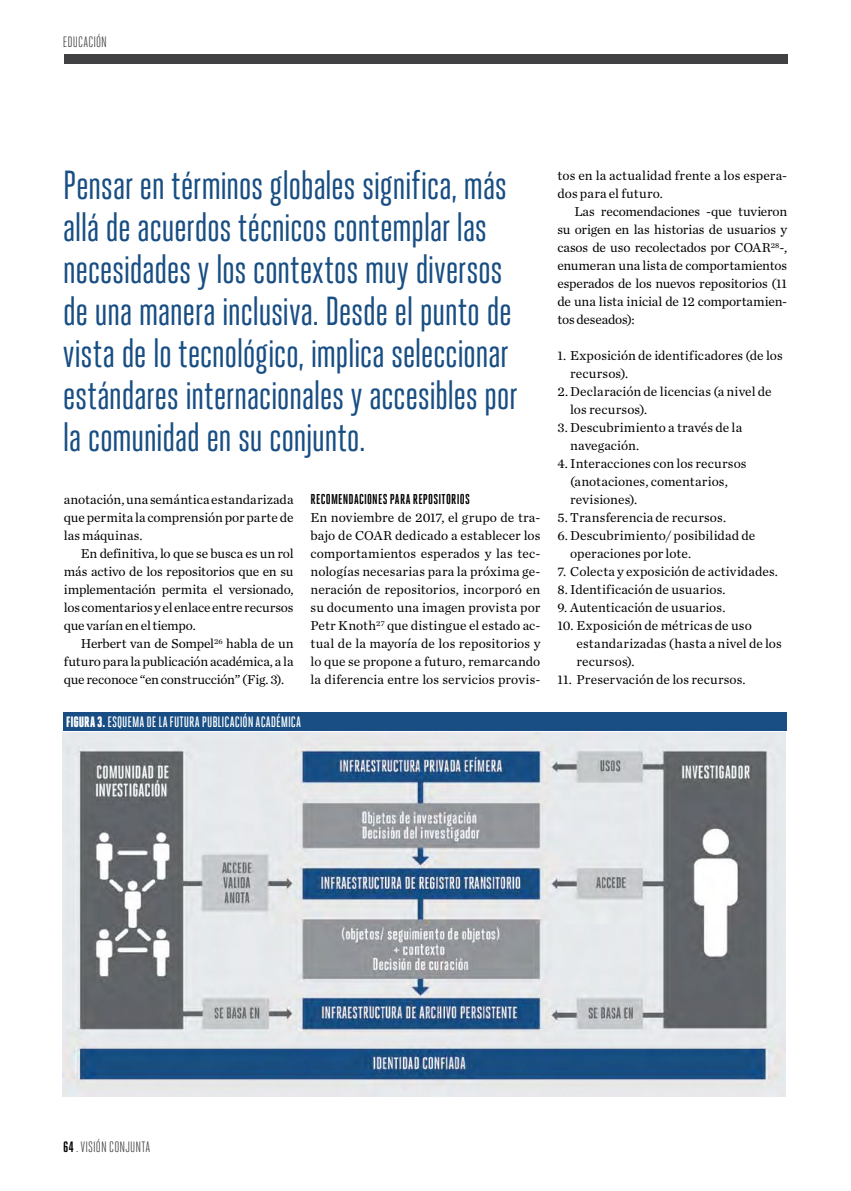
<style>
.page{position:relative;width:851px;height:1191px;background:#fff}
.page>*{position:absolute;margin:0;border:0;box-sizing:border-box;transform-origin:0 0}
.t1{font:40.5px/42px "Heroic Condensed";letter-spacing:-.015em;color:#184e83}
.t2{font:500 15px "Heroic Condensed";color:#fff}
.t3{font:15px "Heroic Condensed";letter-spacing:.005em;color:#414042}
.t4{font:700 14.25px "Heroic Condensed";letter-spacing:.02em;color:#000}
.t5{font:13.5px/18px "Chronicle Text G1";letter-spacing:.005em;color:#000;text-align:justify}
.s1{font-weight:900}
.s2{font-weight:700;color:#000}
</style>
<div class="page">
<div style="left:64px;top:54px;width:723px;height:9px;background:#414042"></div>
<img style="left:63px;top:732px;width:722px;height:364px">
<div style="left:63px;top:712px;width:723px;height:19px;background:#184e83"></div>
<p class="t3" style="left:63px;top:33px;width:6px">EDUCACIÓN</p>
<p class="t1" style="left:63px;top:165px;width:456px">Pensar en términos globales significa, más allá de acuerdos técnicos contemplar las necesidades y los contextos muy diversos de una manera inclusiva. Desde el punto de vista de lo tecnológico, implica seleccionar estándares internacionales y accesibles por la comunidad en su conjunto.</p>
<p class="t5" style="left:64px;top:490px;width:231px">anotación, una semántica estandarizada que permita la comprensión por parte de las máquinas.</p>
<p class="t5" style="left:64px;top:544px;width:231px;text-indent:17px">En definitiva, lo que se busca es un rol más activo de los repositorios que en su implementación permita el versionado, los comentarios y el enlace entre recursos que varían en el tiempo.</p>
<p class="t5" style="left:64px;top:634px;width:231px;text-indent:17px">Herbert van de Sompel<sup>26</sup> habla de un futuro para la publicación académica, a la que reconoce “en construcción” (Fig. 3).</p>
<p class="t4" style="left:310px;top:491px;width:161px">RECOMENDACIONES PARA REPOSITORIOS</p>
<p class="t5" style="left:310px;top:508px;width:231px">En noviembre de 2017, el grupo de tra&shy;bajo de COAR dedicado a establecer los comportamientos esperados y las tec&shy;nologías necesarias para la próxima ge&shy;neración de repositorios, incorporó en su documento una imagen provista por Petr Knoth<sup>27</sup> que distingue el estado ac&shy;tual de la mayoría de los repositorios y lo que se propone a futuro, remarcando la diferencia entre los servicios provis-</p>
<p class="t2" style="left:66px;top:713px;width:236px"><span class="s1">FIGURA 3.</span>ESQUEMA DE LA FUTURA PUBLICACIÓN ACADÉMICA</p>
<p class="t5" style="left:557px;top:166px;width:231px">tos en la actualidad frente a los espera&shy;dos para el futuro.</p>
<p class="t5" style="left:557px;top:202px;width:231px;text-indent:17px">Las recomendaciones -que tuvieron su origen en las historias de usuarios y casos de uso recolectados por COAR<sup>28</sup>-, enumeran una lista de comportamientos esperados de los nuevos repositorios (11 de una lista inicial de 12 comportamien&shy;tos deseados):</p>
<p class="t5" style="left:557px;top:346px;width:227px">1. Exposición de identificadores (de los</p>
<p class="t5" style="left:570px;top:364px;width:60px">recursos).</p>
<p class="t5" style="left:557px;top:382px;width:216px">2.Declaración de licencias (a nivel de</p>
<p class="t5" style="left:570px;top:400px;width:79px">los recursos).</p>
<p class="t5" style="left:570px;top:418px;width:173px;text-indent:-13px">3. Descubrimiento a través de la navegación.</p>
<p class="t5" style="left:570px;top:454px;width:178px;text-align:left;text-indent:-13px">4. Interacciones con los recursos (anotaciones, comentarios, revisiones).</p>
<p class="t5" style="left:557px;top:508px;width:170px">5. Transferencia de recursos.</p>
<p class="t5" style="left:570px;top:526px;width:187px;text-indent:-13px">6. Descubrimiento/ posibilidad de operaciones por lote.</p>
<p class="t5" style="left:557px;top:562px;width:222px">7. Colecta y exposición de actividades.</p>
<p class="t5" style="left:557px;top:580px;width:170px">8. Identificación de usuarios.</p>
<p class="t5" style="left:557px;top:598px;width:169px">9. Autenticación de usuarios.</p>
<p class="t5" style="left:576px;top:616px;width:207px;text-align:left;text-indent:-19px">10. Exposición de métricas de uso estandarizadas (hasta a nivel de los recursos).</p>
<p class="t5" style="left:557px;top:670px;width:190px">11. Preservación de los recursos.</p>
<p class="t3" style="left:63px;top:1139px;width:88px"><span class="s2">64</span> .VISIÓN CONJUNTA</p>
</div>
